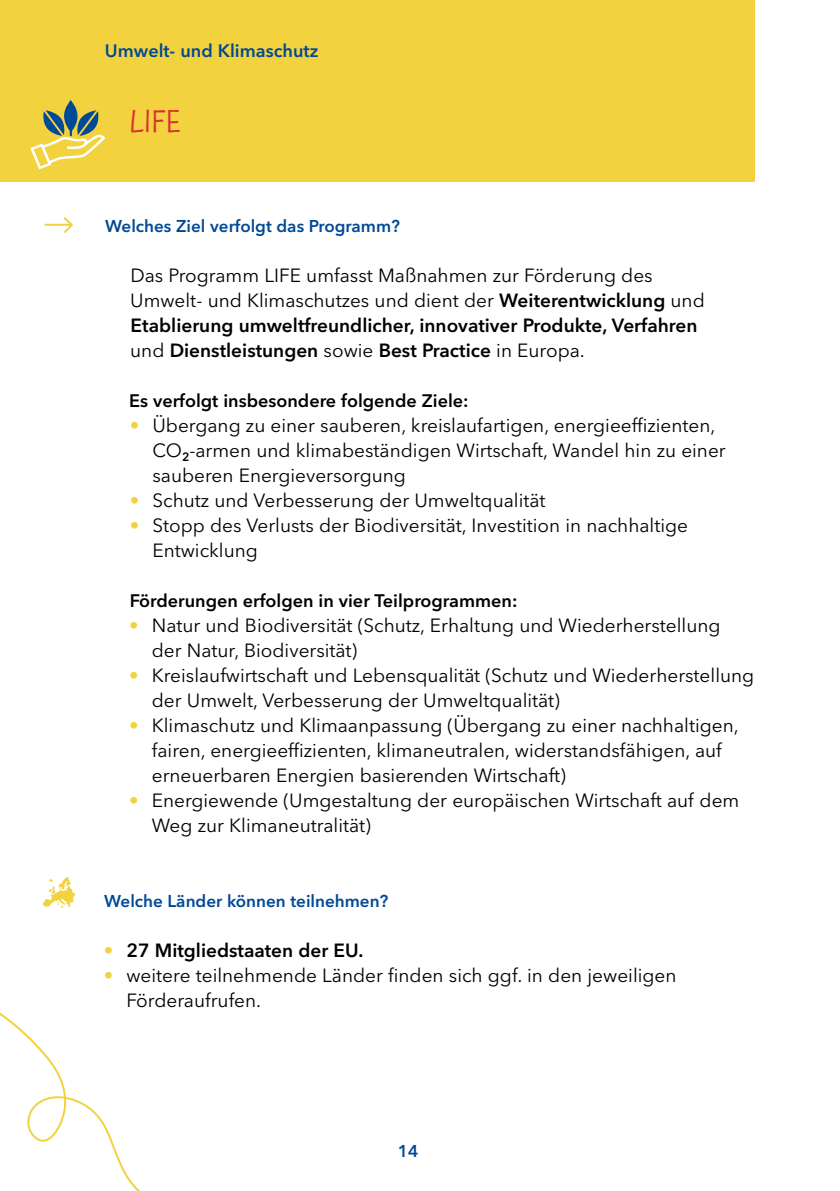
<style>
.page{position:relative;width:840px;height:1191px;background:#fff}
.page>*{position:absolute;margin:0;border:0;box-sizing:border-box;transform-origin:0 0}
.Headline{font:38px "Maku";color:#dc2f34}
.Fließtext{font:19px/25px "Avenir Next LT Pro";color:#000}
.Fließtext-2{font:600 19px/25px "Avenir Next LT Pro";color:#000}
.text_bold{font:600 18px "Avenir Next LT Pro";color:#000}
.t1{font:600 18px "Avenir Next LT Pro";color:#004996}
.Fragen__Subheadline{font:600 17px "Avenir Next LT Pro";color:#004996}
.s1{font-weight:400}
.s2{color:#f3d240}
</style>
<div class="page">
<div style="left:0;top:0;width:754px;height:182px;background:#f3d240"></div>
<svg style="left:61px;top:217px;width:12px;height:16px"></svg>
<hr style="left:45px;top:224px;width:26px;height:2px;background:#f3d240">
<svg style="left:0;top:1012px;width:140px;height:179px"></svg>
<svg style="left:30px;top:100px;width:75px;height:69px"></svg>
<svg style="left:43px;top:877px;width:32px;height:31px"></svg>
<p class="t1" style="left:105px;top:39px;width:215px">Umwelt- und Klimaschutz</p>
<p class="Headline" style="left:129px;top:96px;width:53px">LIFE</p>
<p class="Fragen__Subheadline" style="left:105px;top:215px;width:296px">Welches Ziel verfolgt das Programm?</p>
<p class="Fließtext" style="left:130px;top:262px;width:523px">Das Programm LIFE umfasst Maßnahmen zur Förderung des</p>
<p class="Fließtext-2" style="left:130px;top:287px;width:576px"><span class="s1">Umwelt- und Klimaschutzes und dient der</span> Weiterentwicklung <span class="s1">und<br></span>Etablierung umweltfreundlicher, innovativer Produkte, Verfahren</p>
<p class="Fließtext-2" style="left:130px;top:337px;width:456px"><span class="s1">und</span> Dienstleistungen <span class="s1">sowie</span> Best Practice <span class="s1">in Europa.</span></p>
<p class="text_bold" style="left:129px;top:389px;width:341px">Es verfolgt insbesondere folgende Ziele:</p>
<p class="Fließtext" style="left:152px;top:412px;width:574px;text-indent:-23px"><span class="s2">•</span> Übergang zu einer sauberen, kreislaufartigen, energieeffizienten,<br>CO<sub>2</sub>-armen und klimabeständigen Wirtschaft, Wandel hin zu einer sauberen Energieversorgung</p>
<p class="Fließtext" style="left:130px;top:487px;width:417px"><span class="s2">•</span> Schutz und Verbesserung der Umweltqualität</p>
<p class="Fließtext" style="left:152px;top:512px;width:537px;text-indent:-23px"><span class="s2">•</span> Stopp des Verlusts der Biodiversität, Investition in nachhaltige<br>Entwicklung</p>
<p class="text_bold" style="left:130px;top:589px;width:389px">Förderungen erfolgen in vier Teilprogrammen:</p>
<p class="Fließtext" style="left:152px;top:612px;width:570px;text-indent:-23px"><span class="s2">•</span> Natur und Biodiversität (Schutz, Erhaltung und Wiederherstellung der Natur, Biodiversität)</p>
<p class="Fließtext" style="left:152px;top:662px;width:603px;text-indent:-23px"><span class="s2">•</span> Kreislaufwirtschaft und Lebensqualität (Schutz und Wiederherstellung der Umwelt, Verbesserung der Umweltqualität)</p>
<p class="Fließtext" style="left:152px;top:712px;width:588px;text-indent:-23px"><span class="s2">•</span> Klimaschutz und Klimaanpassung (Übergang zu einer nachhaltigen, fairen, energieeffizienten, klimaneutralen, widerstandsfähigen, auf erneuerbaren Energien basierenden Wirtschaft)</p>
<p class="Fließtext" style="left:152px;top:787px;width:588px;text-indent:-23px"><span class="s2">•</span> Energiewende (Umgestaltung der europäischen Wirtschaft auf dem<br>Weg zur Klimaneutralität)</p>
<p class="Fragen__Subheadline" style="left:104px;top:890px;width:285px">Welche Länder können teilnehmen?</p>
<p class="Fließtext-2" style="left:104px;top:937px;width:261px"><span class="s2">•</span> 27 Mitgliedstaaten der EU.</p>
<p class="Fließtext" style="left:126px;top:962px;width:551px;text-indent:-23px"><span class="s2">•</span> weitere teilnehmende Länder finden sich ggf. in den jeweiligen<br>Förderaufrufen.</p>
<p class="Fragen__Subheadline" style="left:397px;top:1140px;width:22px">14</p>
</div>
